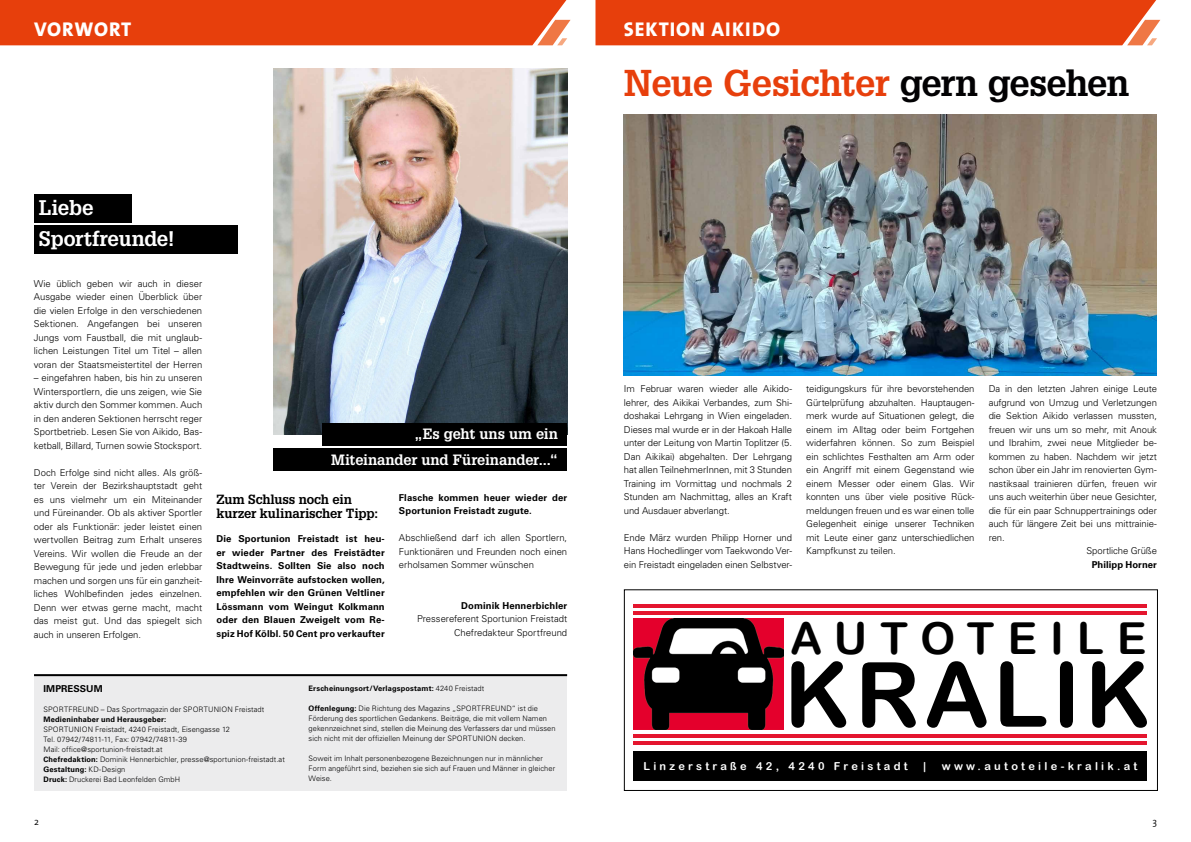
<style>
.page{position:relative;width:1191px;height:842px;background:#fff}
.page>*{position:absolute;margin:0;border:0;box-sizing:border-box;transform-origin:0 0}
.t1{font:89.9px "Arial Rounded MT Bold";letter-spacing:.05em;color:#000}
.t2{font:44px "Arial Rounded MT Bold";letter-spacing:.3em;color:#000}
.t3{font:700 36.5px "Glypha LT";letter-spacing:-.025em;color:#e73f0c}
.t4{font:700 20.6px/31px "Glypha LT";letter-spacing:-.005em;color:#fff}
.t5{font:800 20px "The Sans";letter-spacing:.05em;color:#fff}
.t6{font:700 14.6px "Glypha LT";letter-spacing:-.005em;color:#fff}
.t7{font:700 13px/14px "Glypha LT";letter-spacing:-.01em;color:#000}
.t8{font:11px "Arial Rounded MT Bold";letter-spacing:.3em;color:#fff}
.t9{font:300 10px "The Sans";color:#000}
.t10{font:300 9.5px/13.5px "Univers LT";letter-spacing:-.005em;color:#000;text-align:justify}
.t11{font:700 9.5px/13.5px "Univers LT";letter-spacing:.01em;color:#000;text-align:justify}
.t12{font:300 7.5px/10px "Univers LT";letter-spacing:.005em;color:#000}
.t13{font:700 7.5px "Univers LT";letter-spacing:.02em;color:#000}
.s1{font-weight:700}
.s2{font-weight:300}
.s3{color:#020103}
</style>
<div class="page">
<div style="left:0;top:0;width:571px;height:45px;background:#e73f0c"></div>
<div style="left:595px;top:0;width:565px;height:45px;background:#e73f0c"></div>
<div style="left:34px;top:674px;width:533px;height:117px;background:#ececed"></div>
<img style="left:273px;top:68px;width:294px;height:367px">
<hr style="left:34px;top:674px;width:533px;height:2px;background:#000">
<div style="left:34px;top:195px;width:98px;height:28px;background:#000"></div>
<div style="left:34px;top:225px;width:204px;height:28px;background:#000"></div>
<div style="left:322px;top:423px;width:245px;height:22px;background:#000"></div>
<div style="left:273px;top:449px;width:294px;height:22px;background:#000"></div>
<img style="left:624px;top:115px;width:533px;height:260px">
<hr style="left:633px;top:604px;width:514px;height:3px;background:#e4152e">
<hr style="left:633px;top:611px;width:514px;height:3px;background:#e4152e">
<hr style="left:633px;top:741px;width:514px;height:4px;background:#e4152e">
<div style="left:633px;top:751px;width:514px;height:30px;background:#000"></div>
<hr style="left:633px;top:734px;width:514px;height:4px;background:#e4152e">
<img style="left:633px;top:618px;width:150px;height:112px">
<div style="left:624px;top:589px;width:534px;height:202px;border:1px solid #000"></div>
<h3 class="t5" style="left:34px;top:13px;width:99px">VORWORT</h3>
<h3 class="t5" style="left:624px;top:13px;width:158px">SEKTION AIKIDO</h3>
<h3 class="t4" style="left:39px;top:192px;width:137px">Liebe<br>Sportfreunde!</h3>
<p class="t10" style="left:34px;top:277px;width:170px">Wie üblich geben wir auch in dieser Ausgabe wieder einen Überblick über die vielen Erfolge in den verschiedenen Sektionen. Angefangen bei unseren Jungs vom Faustball, die mit unglaub&shy;lichen Leistungen Titel um Titel – allen voran der Staatsmeistertitel der Herren</p>
<p class="t10" style="left:34px;top:371px;width:170px">– eingefahren haben, bis hin zu unseren Wintersportlern, die uns zeigen, wie Sie aktiv durch den Sommer kommen. Auch in den anderen Sektionen herrscht reger Sportbetrieb. Lesen Sie von Aikido, Bas&shy;ketball, Billard, Turnen sowie Stocksport.</p>
<p class="t10" style="left:34px;top:466px;width:170px">Doch Erfolge sind nicht alles. Als größ&shy;ter Verein der Bezirkshauptstadt geht es uns vielmehr um ein Miteinander und Füreinander. Ob als aktiver Sportler oder als Funktionär: jeder leistet einen wertvollen Beitrag zum Erhalt unseres Vereins. Wir wollen die Freude an der Bewegung für jede und jeden erlebbar machen und sorgen uns für ein ganzheit&shy;liches Wohlbefinden jedes einzelnen.<br>Denn wer etwas gerne macht, macht das meist gut. Und das spiegelt sich auch in unseren Erfolgen.</p>
<h3 class="t6" style="left:414px;top:425px;width:145px">„Es geht uns um ein</h3>
<h3 class="t6" style="left:331px;top:451px;width:228px">Miteinander und Füreinander...“</h3>
<h3 class="t7" style="left:216px;top:492px;width:163px">Zum Schluss noch ein kurzer kulinarischer Tipp:</h3>
<p class="t11" style="left:216px;top:532px;width:170px">Die Sportunion Freistadt ist heu&shy;er wieder Partner des Freistädter Stadtweins. Sollten Sie also noch Ihre Weinvorräte aufstocken wollen, empfehlen wir den Grünen Veltliner Lössmann vom Weingut Kolkmann oder den Blauen Zweigelt vom Re&shy;spiz Hof Kölbl. 50 Cent pro verkaufter</p>
<p class="t11" style="left:399px;top:491px;width:170px">Flasche kommen heuer wieder der<br>Sportunion Freistadt zugute.</p>
<p class="t10" style="left:399px;top:531px;width:170px">Abschließend darf ich allen Sportlern, Funktionären und Freunden noch einen erholsamen Sommer wünschen</p>
<p class="t11" style="left:461px;top:599px;width:107px">Dominik Hennerbichler</p>
<p class="t10" style="left:417px;top:612px;width:152px;text-align:right">Pressereferent Sportunion Freistadt<br>Chefredakteur Sportfreund</p>
<p class="t11" style="left:43px;top:682px;width:61px">IMPRESSUM</p>
<p class="t12" style="left:43px;top:704px;width:222px">SPORTFREUND – Das Sportmagazin der SPORTUNION Freistadt</p>
<p class="t13" style="left:43px;top:715px;width:124px">Medieninhaber und Herausgeber:</p>
<p class="t12" style="left:43px;top:724px;width:243px">SPORTUNION Freistadt, 4240 Freistadt, Eisengasse 12<br>Tel. 07942/74811-11, Fax: 07942/74811-39<br>Mail: office@sportunion-freistadt.at<br><span class="s1">Chefredaktion:</span> Dominik Hennerbichler, presse@sportunion-freistadt.at <span class="s1">Gestaltung:</span> KD-Design<br><span class="s1">Druck:</span> Druckerei Bad Leonfelden GmbH</p>
<p class="t13" style="left:308px;top:683px;width:177px">Erscheinungsort/Verlagspostamt: <span class="s2">4240 Freistadt</span></p>
<p class="t12" style="left:308px;top:703px;width:249px"><span class="s1">Offenlegung:</span> Die Richtung des Magazins „SPORTFREUND“ ist die Förderung des sportlichen Gedankens. Beiträge, die mit vollem Namen gekennzeichnet sind, stellen die Meinung des Verfassers dar und müssen sich nicht mit der offiziellen Meinung der SPORTUNION decken.</p>
<p class="t12" style="left:308px;top:753px;width:248px">Soweit im Inhalt personenbezogene Bezeichnungen nur in männlicher<br>Form angeführt sind, beziehen sie sich auf Frauen und Männer in gleicher<br>Weise.</p>
<h3 class="t3" style="left:624px;top:61px;width:507px">Neue Gesichter <span class="s3">gern gesehen</span></h3>
<p class="t10" style="left:624px;top:382px;width:170px">Im Februar waren wieder alle Aikido&shy;lehrer, des Aikikai Verbandes, zum Shi&shy;doshakai Lehrgang in Wien eingeladen.<br>Dieses mal wurde er in der Hakoah Halle unter der Leitung von Martin Toplitzer (5.<br>Dan Aikikai) abgehalten. Der Lehrgang hat allen TeilnehmerInnen, mit 3 Stunden Training im Vormittag und nochmals 2<br>Stunden am Nachmittag, alles an Kraft und Ausdauer abverlangt.</p>
<p class="t10" style="left:624px;top:531px;width:170px">Ende März wurden Philipp Horner und Hans Hochedlinger vom Taekwondo Ver&shy;ein Freistadt eingeladen einen Selbstver-</p>
<p class="t10" style="left:806px;top:382px;width:170px">teidigungskurs für ihre bevorstehenden Gürtelprüfung abzuhalten. Hauptaugen&shy;merk wurde auf Situationen gelegt, die einem im Alltag oder beim Fortgehen widerfahren können. So zum Beispiel ein schlichtes Festhalten am Arm oder ein Angriff mit einem Gegenstand wie einem Messer oder einem Glas. Wir konnten uns über viele positive Rück&shy;meldungen freuen und es war einen tolle Gelegenheit einige unserer Techniken mit Leute einer ganz unterschiedlichen Kampfkunst zu teilen.</p>
<p class="t10" style="left:988px;top:382px;width:170px">Da in den letzten Jahren einige Leute</p>
<p class="t10" style="left:988px;top:396px;width:170px">aufgrund von Umzug und Verletzungen</p>
<p class="t10" style="left:988px;top:409px;width:170px">die Sektion Aikido verlassen mussten,</p>
<p class="t10" style="left:988px;top:423px;width:170px">freuen wir uns um so mehr, mit Anouk</p>
<p class="t10" style="left:988px;top:436px;width:170px">und Ibrahim, zwei neue Mitglieder be-</p>
<p class="t10" style="left:988px;top:450px;width:170px">kommen zu haben. Nachdem wir jetzt</p>
<p class="t10" style="left:988px;top:463px;width:170px">schon über ein Jahr im renovierten Gym-</p>
<p class="t10" style="left:988px;top:477px;width:170px">nastiksaal trainieren dürfen, freuen wir</p>
<p class="t10" style="left:988px;top:490px;width:170px">uns auch weiterhin über neue Gesichter,</p>
<p class="t10" style="left:988px;top:504px;width:170px">die für ein paar Schnuppertrainings oder</p>
<p class="t10" style="left:988px;top:517px;width:170px">auch für längere Zeit bei uns mittrainie-</p>
<p class="t10" style="left:988px;top:531px;width:17px">ren.</p>
<p class="t10" style="left:1086px;top:544px;width:72px">Sportliche Grüße</p>
<p class="t11" style="left:1091px;top:558px;width:67px">Philipp Horner</p>
<h2 class="t2" style="left:790px;top:613px;width:357px">AUTOTEILE</h2>
<h1 class="t1" style="left:784px;top:642px;width:369px">KRALIK</h1>
<p class="t8" style="left:643px;top:759px;width:266px">Linzerstraße 42, 4240 Freistadt</p>
<p class="t8" style="left:923px;top:759px;width:5px">|</p>
<p class="t8" style="left:941px;top:759px;width:197px">www.autoteile-kralik.at</p>
<p class="t9" style="left:34px;top:813px;width:6px">2</p>
<p class="t9" style="left:1152px;top:813px;width:6px">3</p>
</div>
